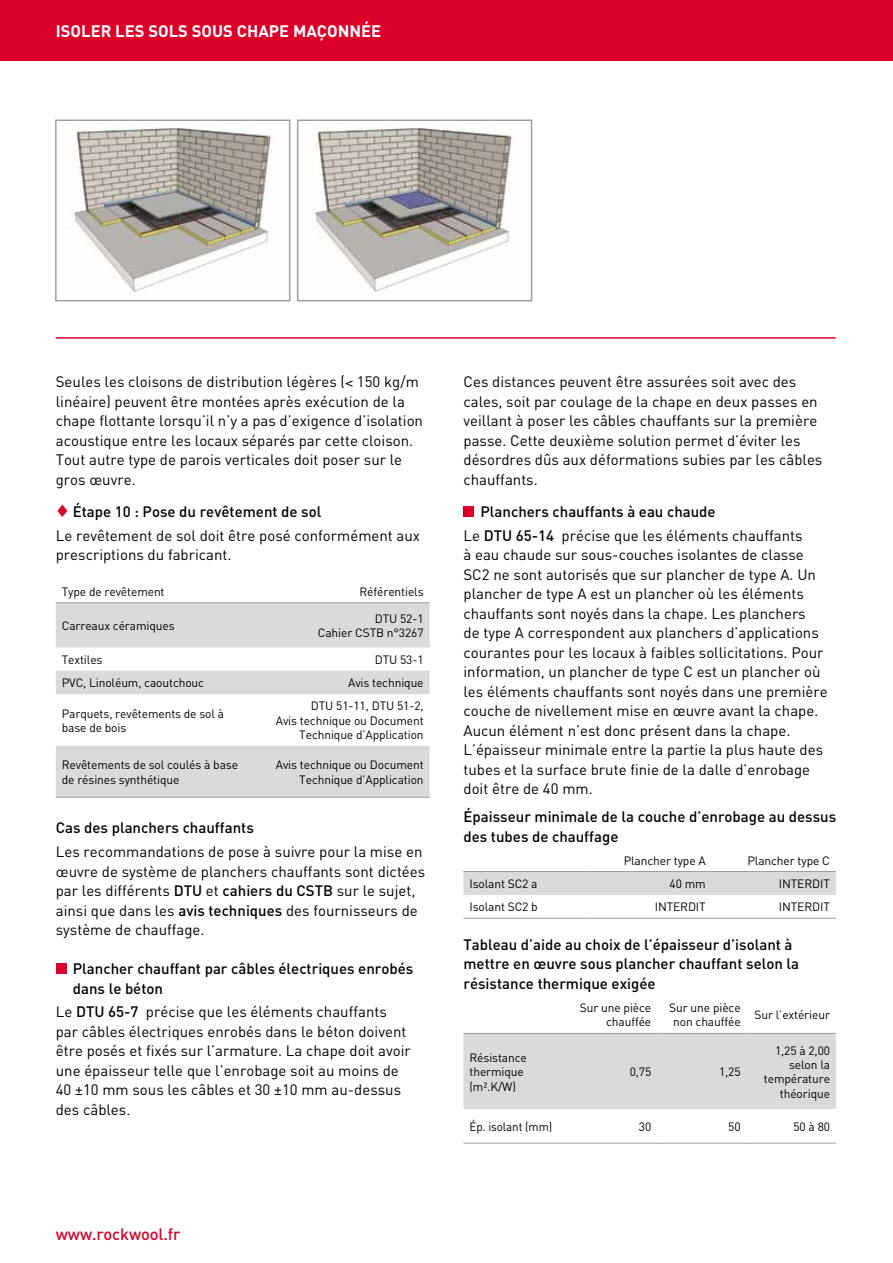
<style>
.page{position:relative;width:893px;height:1263px;background:#fff}
.page>*{position:absolute;margin:0;border:0;box-sizing:border-box;transform-origin:0 0}
.t1{font:700 16.5px "DIN";letter-spacing:.05em;color:#fff}
.t2{font:500 16.5px "DIN";letter-spacing:-.01em;color:#da002a}
.t3{font:15px/19.5px "DIN";color:#000}
.t4{font:500 15px/19.5px "DIN";color:#000}
.t5{font:12px/14.4px "DIN";letter-spacing:-.01em;color:#000;text-align:right}
.s1{color:#da002a}
.s2{font-weight:500}
.s3{font-weight:400}
</style>
<div class="page">
<div style="left:0;top:0;width:893px;height:60px;background:#da002a"></div>
<img style="left:74px;top:126px;width:198px;height:169px">
<div style="left:55px;top:119px;width:235px;height:182px;border:2px solid #9c9e9f"></div>
<img style="left:315px;top:126px;width:198px;height:169px">
<div style="left:297px;top:119px;width:235px;height:182px;border:2px solid #9c9e9f"></div>
<div style="left:56px;top:963px;width:10px;height:11px;background:#da002a"></div>
<div style="left:463px;top:506px;width:11px;height:11px;background:#da002a"></div>
<div style="left:463px;top:872px;width:373px;height:23px;background:#d9dadb"></div>
<hr style="left:463px;top:871px;width:125px;height:1px;background:#9c9e9f">
<hr style="left:588px;top:871px;width:124px;height:1px;background:#9c9e9f">
<hr style="left:712px;top:871px;width:124px;height:1px;background:#9c9e9f">
<hr style="left:463px;top:918px;width:125px;height:1px;background:#9c9e9f">
<hr style="left:588px;top:918px;width:124px;height:1px;background:#9c9e9f">
<hr style="left:712px;top:918px;width:124px;height:1px;background:#9c9e9f">
<div style="left:463px;top:1034px;width:373px;height:75px;background:#d9dadb"></div>
<hr style="left:463px;top:1033px;width:105px;height:1px;background:#9c9e9f">
<hr style="left:568px;top:1033px;width:89px;height:1px;background:#9c9e9f">
<hr style="left:657px;top:1033px;width:90px;height:1px;background:#9c9e9f">
<hr style="left:747px;top:1033px;width:89px;height:1px;background:#9c9e9f">
<hr style="left:463px;top:1143px;width:105px;height:1px;background:#9c9e9f">
<hr style="left:568px;top:1143px;width:89px;height:1px;background:#9c9e9f">
<hr style="left:657px;top:1143px;width:90px;height:1px;background:#9c9e9f">
<hr style="left:747px;top:1143px;width:89px;height:1px;background:#9c9e9f">
<svg style="left:56px;top:603px;width:374px;height:194px;fill:#d9dadb"></svg>
<hr style="left:56px;top:602px;width:189px;height:1px;background:#9c9e9f">
<hr style="left:245px;top:602px;width:185px;height:1px;background:#9c9e9f">
<hr style="left:56px;top:797px;width:189px;height:1px;background:#9c9e9f">
<hr style="left:245px;top:797px;width:185px;height:1px;background:#9c9e9f">
<hr style="left:56px;top:337px;width:780px;height:2px;background:#da002a">
<p class="t1" style="left:56px;top:20px;width:16px">ISOLER</p>
<p class="t1" style="left:115px;top:20px;width:11px">LES</p>
<p class="t1" style="left:148px;top:20px;width:11px">SOLS</p>
<p class="t1" style="left:192px;top:20px;width:57px">SOUSCHAPE</p>
<p class="t1" style="left:293px;top:20px;width:46px">MAÇONN</p>
<p class="t1" style="left:361px;top:20px;width:19px">ÉE</p>
<p class="t3" style="left:56px;top:372px;width:369px">Seules les cloisons de distribution légères ( 150 kg/m linéaire) peuvent être montées après exécution de la chape flottante lorsqu’il n’y a pas d’exigence d’isolation acoustique entre les locaux séparés par cette cloison.<br>Tout autre type de parois verticales doit poser sur le gros œuvre.</p>
<p class="t3" style="left:56px;top:499px;width:366px;line-height:23.7px"><span class="s1">♦</span> <span class="s2">Étape 10 : Pose du revêtement de sol<br></span>Le revêtement de sol doit être posé conformément aux</p>
<p class="t3" style="left:56px;top:545px;width:177px">prescriptions du fabricant.</p>
<p class="t5" style="left:62px;top:584px;width:104px">Type de revêtement</p>
<p class="t5" style="left:360px;top:584px;width:66px">Référentiels</p>
<p class="t5" style="left:62px;top:618px;width:114px">Carreaux céramiques</p>
<p class="t5" style="left:318px;top:611px;width:107px">DTU 52-1<br>Cahier CSTB n°3267</p>
<p class="t5" style="left:62px;top:652px;width:42px">Textiles</p>
<p class="t5" style="left:375px;top:652px;width:50px">DTU 53-1</p>
<p class="t5" style="left:62px;top:676px;width:144px">PVC, Linoléum, caoutchouc</p>
<p class="t5" style="left:348px;top:676px;width:77px">Avis technique</p>
<p class="t5" style="left:62px;top:706px;width:164px;text-align:left">Parquets, revêtements de sol à base de bois</p>
<p class="t5" style="left:276px;top:699px;width:149px">DTU 51-11, DTU 51-2,<br>Avis technique ou Document<br>Technique d’Application</p>
<p class="t5" style="left:62px;top:757px;width:178px;text-align:left">Revêtements de sol coulés à base de résines synthétique</p>
<p class="t5" style="left:276px;top:757px;width:149px">Avis technique ou Document<br>Technique d’Application</p>
<p class="t4" style="left:56px;top:818px;width:200px">Cas des planchers chauffants</p>
<p class="t3" style="left:56px;top:842px;width:371px">Les recommandations de pose à suivre pour la mise en œuvre de système de planchers chauffants sont dictées par les différents <span class="s2">DTU</span> et <span class="s2">cahiers du CSTB</span> sur le sujet, ainsi que dans les <span class="s2">avis techniques</span> des fournisseurs de système de chauffage.</p>
<p class="t4" style="left:73px;top:958px;width:342px">Plancher chauffant par câbles électriques enrobés dans le béton</p>
<p class="t3" style="left:56px;top:1002px;width:357px">Le <span class="s2">DTU 65-7</span> précise que les éléments chauffants par câbles électriques enrobés dans le béton doivent être posés et fixés sur l’armature. La chape doit avoir une épaisseur telle que l’enrobage soit au moins de 40 ±10 mm sous les câbles et 30 ±10 mm au-dessus des câbles.</p>
<p class="t2" style="left:56px;top:1223px;width:126px">www.rockwool.fr</p>
<p class="t3" style="left:463px;top:372px;width:360px">Ces distances peuvent être assurées soit avec des cales, soit par coulage de la chape en deux passes en veillant à poser les câbles chauffants sur la première passe. Cette deuxième solution permet d’éviter les désordres dûs aux déformations subies par les câbles chauffants.</p>
<p class="t4" style="left:463px;top:499px;width:341px;line-height:23.7px;text-indent:17px">Planchers chauffants à eau chaude<br><span class="s3">Le</span> DTU 65-14 <span class="s3">précise que les éléments chauffants</span></p>
<p class="t3" style="left:463px;top:545px;width:366px">à eau chaude sur sous-couches isolantes de classe SC2 ne sont autorisés que sur plancher de type A. Un plancher de type A est un plancher où les éléments chauffants sont noyés dans la chape. Les planchers<br>de type A correspondent aux planchers d’applications courantes pour les locaux à faibles sollicitations. Pour information, un plancher de type C est un plancher où les éléments chauffants sont noyés dans une première couche de nivellement mise en œuvre avant la chape.<br>Aucun élément n’est donc présent dans la chape.<br>L’épaisseur minimale entre la partie la plus haute des tubes et la surface brute finie de la dalle d’enrobage doit être de 40 mm.</p>
<p class="t4" style="left:463px;top:807px;width:374px">Épaisseur minimale de la couche d’enrobage au dessus des tubes de chauffage</p>
<p class="t5" style="left:624px;top:853px;width:84px">Plancher type A</p>
<p class="t5" style="left:747px;top:853px;width:84px">Plancher type C</p>
<p class="t5" style="left:469px;top:876px;width:70px">Isolant SC2 a</p>
<p class="t5" style="left:670px;top:876px;width:38px">40 mm</p>
<p class="t5" style="left:779px;top:876px;width:53px">INTERDIT</p>
<p class="t5" style="left:469px;top:900px;width:70px">Isolant SC2 b</p>
<p class="t5" style="left:655px;top:900px;width:53px">INTERDIT</p>
<p class="t5" style="left:779px;top:900px;width:53px">INTERDIT</p>
<p class="t4" style="left:463px;top:934px;width:337px">Tableau d’aide au choix de l’épaisseur d’isolant à mettre en œuvre sous plancher chauffant selon la résistance thermique exigée</p>
<p class="t5" style="left:580px;top:1001px;width:73px;line-height:13.5px">Sur une pièce chauffée</p>
<p class="t5" style="left:669px;top:1001px;width:73px;line-height:13.5px;text-align:center">Sur une pièce non chauffée</p>
<p class="t5" style="left:754px;top:1007px;width:77px">Sur l’extérieur</p>
<p class="t5" style="left:469px;top:1050px;width:59px;text-align:left">Résistance thermique (m².K/W)</p>
<p class="t5" style="left:764px;top:1043px;width:68px">1,25 à 2,00 selon la température théorique</p>
<p class="t5" style="left:630px;top:1064px;width:23px">0,75</p>
<p class="t5" style="left:719px;top:1064px;width:23px">1,25</p>
<p class="t5" style="left:469px;top:1119px;width:84px">Ép. isolant (mm)</p>
<p class="t5" style="left:639px;top:1119px;width:14px">30</p>
<p class="t5" style="left:728px;top:1119px;width:14px">50</p>
<p class="t5" style="left:793px;top:1119px;width:38px">50 à 80</p>
</div>
